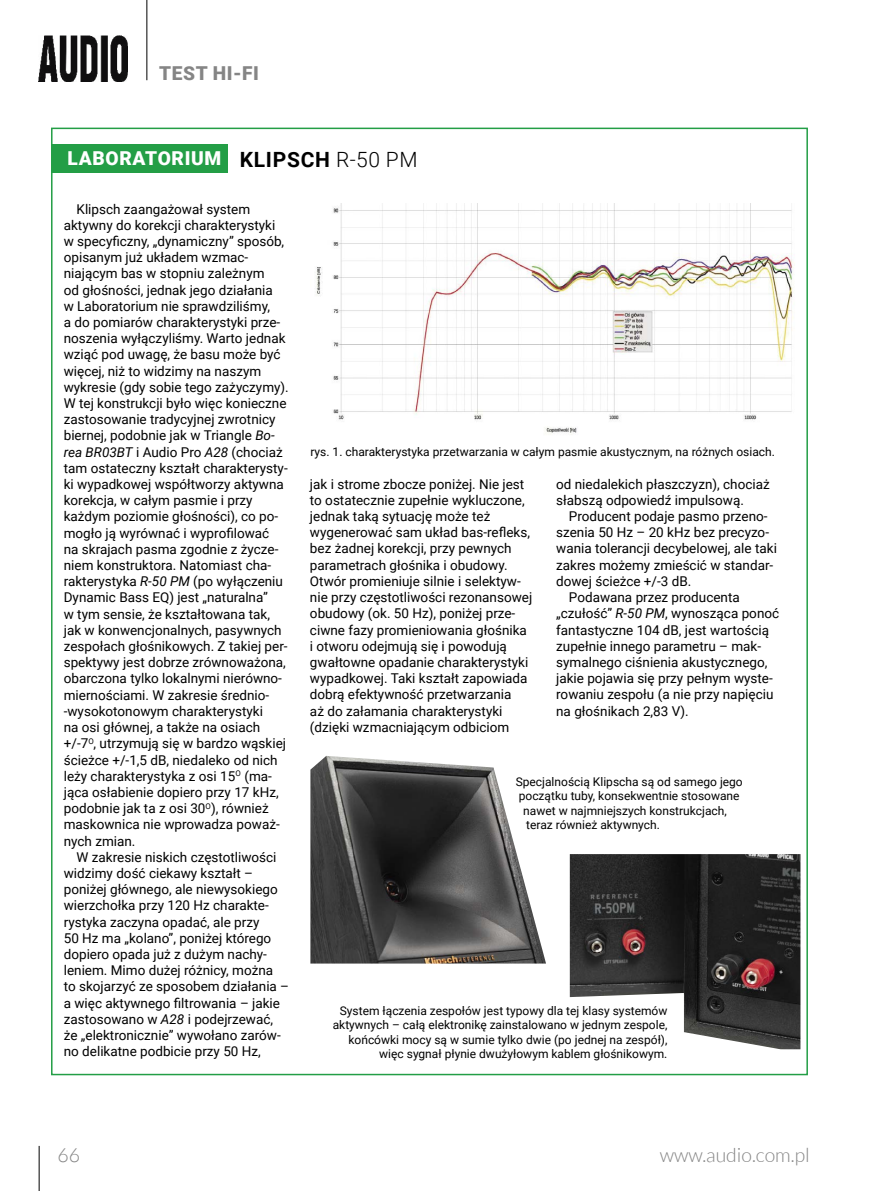
<style>
.page{position:relative;width:893px;height:1191px;background:#fff}
.page>*{position:absolute;margin:0;border:0;box-sizing:border-box;transform-origin:0 0}
.t1{font:300 19.5px "Lato";color:#858585}
.t2{font:900 19.2px "Roboto";letter-spacing:.035em;color:#fff}
.t3{font:900 19.2px "Roboto";letter-spacing:.035em;color:#858585}
.t4{font:13.5px/16.2px "Roboto";color:#000}
.t5{font:12px/14.4px "Roboto";color:#000;text-align:right}
.s1{font-weight:700;font-size:21px;color:#000}
.s2{font-weight:300;font-size:21px;color:#000}
.s3{font-style:italic}
</style>
<div class="page">
<hr style="left:39px;top:1145px;width:1px;height:46px;background:#000">
<hr style="left:147px;top:0;width:1px;height:80px;background:#000">
<img style="left:39px;top:35px;width:89px;height:46px">
<div style="left:51px;top:145px;width:177px;height:28px;background:#239e46"></div>
<img style="left:310px;top:756px;width:236px;height:207px">
<img style="left:570px;top:854px;width:230px;height:195px">
<img style="left:316px;top:203px;width:478px;height:230px">
<h2 class="t3" style="left:159px;top:60px;width:101px">TEST HI-FI</h2>
<h2 class="t2" style="left:67px;top:145px;width:352px">LABORATORIUM <span class="s1">KLIPSCH</span> <span class="s2">R-50 PM</span></h2>
<p class="t4" style="left:64px;top:200px;width:227px;text-indent:13px">Klipsch zaangażował system aktywny do korekcji charakterystyki w specyficzny, „dynamiczny” sposób, opisanym już układem wzmac&shy;niającym bas w stopniu zależnym<br>od głośności, jednak jego działania<br>w Laboratorium nie sprawdziliśmy,<br>a do pomiarów charakterystyki prze&shy;noszenia wyłączyliśmy. Warto jednak wziąć pod uwagę, że basu może być więcej, niż to widzimy na naszym wykresie (gdy sobie tego zażyczymy).<br>W tej konstrukcji było więc konieczne zastosowanie tradycyjnej zwrotnicy biernej, podobnie jak w Triangle <span class="s3">Bo&shy;rea BR03BT</span> i Audio Pro <span class="s3">A28</span> (chociaż tam ostateczny kształt charakterysty&shy;ki wypadkowej współtworzy aktywna korekcja, w całym pasmie i przy każdym poziomie głośności), co po&shy;mogło ją wyrównać i wyprofilować<br>na skrajach pasma zgodnie z życze&shy;niem konstruktora. Natomiast cha&shy;rakterystyka <span class="s3">R-50 PM</span> (po wyłączeniu Dynamic Bass EQ) jest „naturalna”<br>w tym sensie, że kształtowana tak, jak w konwencjonalnych, pasywnych zespołach głośnikowych. Z takiej per&shy;spektywy jest dobrze zrównoważona, obarczona tylko lokalnymi nierówno&shy;miernościami. W zakresie średnio--wysokotonowym charakterystyki<br>na osi głównej, a także na osiach +/-7<sup>O</sup>, utrzymują się w bardzo wąskiej ścieżce +/-1,5 dB, niedaleko od nich leży charakterystyka z osi 15<sup>O</sup> (ma&shy;jąca osłabienie dopiero przy 17 kHz, podobnie jak ta z osi 30<sup>O</sup>), również maskownica nie wprowadza poważ&shy;nych zmian.</p>
<p class="t4" style="left:64px;top:848px;width:227px;text-indent:13px">W zakresie niskich częstotliwości widzimy dość ciekawy kształt – poniżej głównego, ale niewysokiego wierzchołka przy 120 Hz charakte&shy;rystyka zaczyna opadać, ale przy<br>50 Hz ma „kolano”, poniżej którego dopiero opada już z dużym nachy&shy;leniem. Mimo dużej różnicy, można<br>to skojarzyć ze sposobem działania – a więc aktywnego filtrowania – jakie zastosowano w <span class="s3">A28</span> i podejrzewać, że „elektronicznie” wywołano zarów&shy;no delikatne podbicie przy 50 Hz,</p>
<p class="t5" style="left:310px;top:443px;width:466px">rys. 1. charakterystyka przetwarzania w całym pasmie akustycznym, na różnych osiach.</p>
<p class="t4" style="left:310px;top:475px;width:224px">jak i strome zbocze poniżej. Nie jest to ostatecznie zupełnie wykluczone, jednak taką sytuację może też wygenerować sam układ bas-refleks, bez żadnej korekcji, przy pewnych parametrach głośnika i obudowy.<br>Otwór promieniuje silnie i selektyw&shy;nie przy częstotliwości rezonansowej obudowy (ok. 50 Hz), poniżej prze&shy;ciwne fazy promieniowania głośnika i otworu odejmują się i powodują gwałtowne opadanie charakterystyki wypadkowej. Taki kształt zapowiada dobrą efektywność przetwarzania<br>aż do załamania charakterystyki (dzięki wzmacniającym odbiciom</p>
<p class="t4" style="left:556px;top:475px;width:215px">od niedalekich płaszczyzn), chociaż słabszą odpowiedź impulsową.</p>
<p class="t4" style="left:569px;top:507px;width:200px">Producent podaje pasmo przeno-</p>
<p class="t4" style="left:556px;top:524px;width:214px">szenia 50 Hz – 20 kHz bez precyzo-</p>
<p class="t4" style="left:556px;top:540px;width:222px">wania tolerancji decybelowej, ale taki</p>
<p class="t4" style="left:556px;top:556px;width:219px">zakres możemy zmieścić w standar-</p>
<p class="t4" style="left:556px;top:572px;width:137px">dowej ścieżce +/-3 dB.</p>
<p class="t4" style="left:569px;top:588px;width:172px">Podawana przez producenta</p>
<p class="t4" style="left:556px;top:605px;width:224px">„czułość” <span class="s3">R-50 PM</span>, wynosząca ponoć</p>
<p class="t4" style="left:556px;top:621px;width:214px">fantastyczne 104 dB, jest wartością</p>
<p class="t4" style="left:556px;top:637px;width:206px">zupełnie innego parametru – mak-</p>
<p class="t4" style="left:556px;top:653px;width:213px">symalnego ciśnienia akustycznego,</p>
<p class="t4" style="left:556px;top:669px;width:218px">jakie pojawia się przy pełnym wyste-</p>
<p class="t4" style="left:556px;top:686px;width:219px">rowaniu zespołu (a nie przy napięciu</p>
<p class="t4" style="left:556px;top:702px;width:134px">na głośnikach 2,83 V).</p>
<p class="t5" style="left:516px;top:774px;width:229px">Specjalnością Klipscha są od samego jego</p>
<p class="t5" style="left:519px;top:788px;width:222px">początku tuby, konsekwentnie stosowane</p>
<p class="t5" style="left:523px;top:803px;width:205px">nawet w najmniejszych konstrukcjach,</p>
<p class="t5" style="left:526px;top:817px;width:135px">teraz również aktywnych.</p>
<p class="t5" style="left:333px;top:1003px;width:336px">System łączenia zespołów jest typowy dla tej klasy systemów aktywnych – całą elektronikę zainstalowano w jednym zespole, końcówki mocy są w sumie tylko dwie (po jednej na zespół), więc sygnał płynie dwużyłowym kablem głośnikowym.</p>
<h1 class="t1" style="left:57px;top:1144px;width:24px">66</h1>
<h1 class="t1" style="left:660px;top:1144px;width:151px">www.audio.com.pl</h1>
</div>
